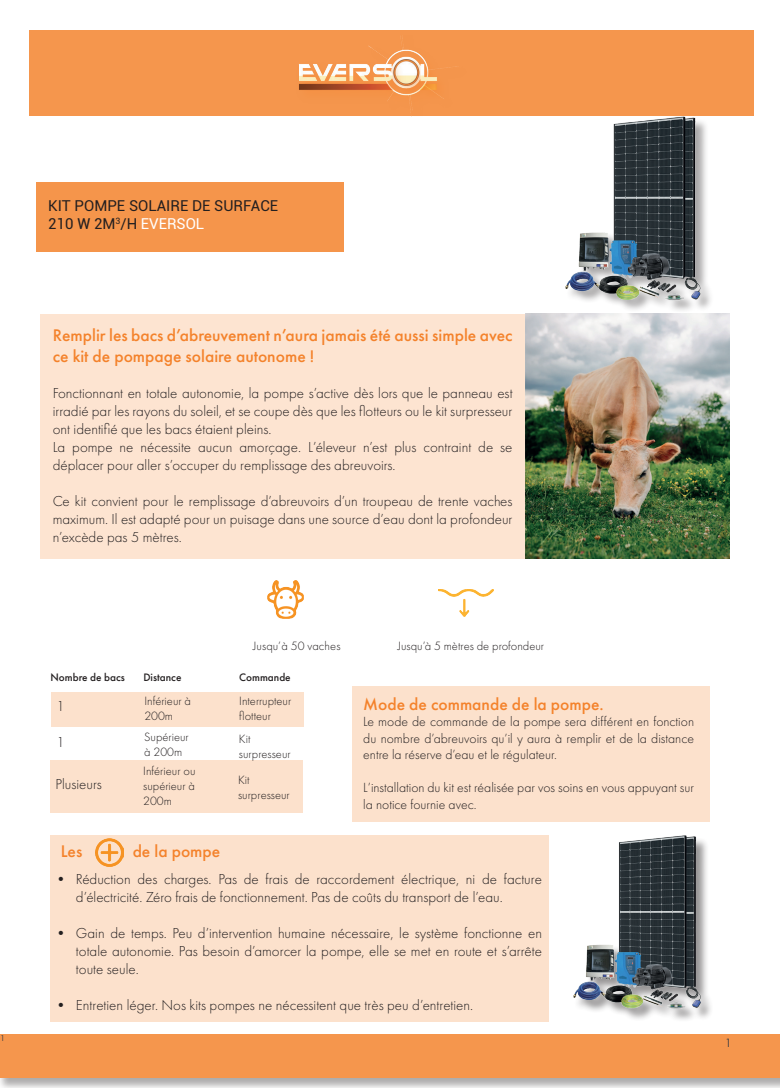
<style>
.page{position:relative;width:780px;height:1088px;background:#fff}
.page>*{position:absolute;margin:0;border:0;box-sizing:border-box;transform-origin:0 0}
.t1{font:500 17.5px/21px "Futura PT";color:#f4822b}
.t2{font:300 15px/18px "Futura PT";color:#231f20}
.t3{font:15px/18px "Roboto";color:#231f20}
.t4{font:300 13.75px/16.5px "Futura PT";color:#231f20;text-align:justify}
.t5{font:300 12.5px/15px "Futura PT";color:#231f20}
.t6{font:12.5px "Futura PT";color:#231f20}
.t7{font:500 11.25px "Futura PT";color:#231f20}
.t8{font:8.75px "Futura PT";color:#231f20}
.s1{color:#fff}
</style>
<div class="page">
<div style="left:30px;top:31px;width:724px;height:85px;background:#f5964d"></div>
<img style="left:438px;top:589px;width:55px;height:27px">
<img style="left:268px;top:581px;width:35px;height:38px">
<div style="left:352px;top:686px;width:357px;height:135px;background:#fce1cc"></div>
<div style="left:51px;top:692px;width:253px;height:34px;background:#fce1cc"></div>
<div style="left:50px;top:760px;width:253px;height:53px;background:#fce1cc"></div>
<div style="left:50px;top:835px;width:498px;height:186px;background:#fce1cc"></div>
<img style="left:96px;top:838px;width:28px;height:29px">
<div style="left:573px;top:837px;width:140px;height:185px;background:#231f20;opacity:.47"></div>
<img style="left:573px;top:835px;width:140px;height:178px">
<img style="left:299px;top:36px;width:158px;height:77px">
<div style="left:36px;top:182px;width:307px;height:70px;background:#f5954b"></div>
<div style="left:566px;top:117px;width:148px;height:197px;background:#231f20;opacity:.39"></div>
<img style="left:565px;top:116px;width:147px;height:188px">
<div style="left:40px;top:314px;width:485px;height:245px;background:#fde4d1"></div>
<div style="left:0;top:1034px;width:780px;height:54px;background:#231f20;opacity:.44"></div>
<div style="left:0;top:1034px;width:780px;height:44px;background:#f5964d"></div>
<img style="left:525px;top:313px;width:204px;height:246px">
<p class="t8" style="left:0;top:1032px;width:6px">1</p>
<p class="t3" style="left:48px;top:196px;width:231px">KIT POMPE SOLAIRE DE SURFACE<br>210 W 2M<sup>3</sup>/H <span class="s1">EVERSOL</span></p>
<p class="t1" style="left:53px;top:324px;width:461px">Remplir les bacs d’abreuvement n’aura jamais été aussi simple avec ce kit de pompage solaire autonome !</p>
<p class="t2" style="left:53px;top:384px;width:461px">Fonctionnant en totale autonomie, la pompe s’active dès lors que le panneau est irradié par les rayons du soleil, et se coupe dès que les flotteurs ou le kit surpresseur ont identifié que les bacs étaient pleins.<br>La pompe ne nécessite aucun amorçage. L’éleveur n’est plus contraint de se déplacer pour aller s’occuper du remplissage des abreuvoirs.</p>
<p class="t2" style="left:53px;top:492px;width:461px;text-align:justify">Ce kit convient pour le remplissage d’abreuvoirs d’un troupeau de trente vaches maximum. Il est adapté pour un puisage dans une source d’eau dont la profondeur n’excède pas 5 mètres.</p>
<p class="t5" style="left:253px;top:639px;width:89px">Jusqu’à 50 vaches</p>
<p class="t5" style="left:398px;top:639px;width:148px">Jusqu’à 5 mètres de profondeur</p>
<p class="t7" style="left:51px;top:670px;width:76px">Nombre de bacs</p>
<p class="t7" style="left:143px;top:670px;width:40px">Distance</p>
<p class="t7" style="left:239px;top:670px;width:53px">Commande</p>
<p class="t2" style="left:57px;top:697px;width:10px">1</p>
<p class="t2" style="left:56px;top:733px;width:10px">1</p>
<p class="t2" style="left:55px;top:775px;width:48px">Plusieurs</p>
<p class="t5" style="left:144px;top:693px;width:48px">Inférieur à<br>200m</p>
<p class="t5" style="left:144px;top:729px;width:46px">Supérieur à 200m</p>
<p class="t5" style="left:143px;top:764px;width:54px;text-align:justify">Inférieur ou supérieur à 200m</p>
<p class="t5" style="left:239px;top:693px;width:54px">Interrupteur flotteur</p>
<p class="t5" style="left:239px;top:732px;width:53px">Kit surpresseur</p>
<p class="t5" style="left:238px;top:772px;width:53px">Kit surpresseur</p>
<p class="t1" style="left:363px;top:693px;width:242px">Mode de commande de la pompe.</p>
<p class="t4" style="left:363px;top:713px;width:332px">Le mode de commande de la pompe sera différent en fonction du nombre d’abreuvoirs qu’il y aura à remplir et de la distance entre la réserve d’eau et le régulateur.</p>
<p class="t4" style="left:363px;top:779px;width:332px">L’installation du kit est réalisée par vos soins en vous appuyant sur la notice fournie avec.</p>
<p class="t1" style="left:61px;top:840px;width:23px">Les</p>
<p class="t1" style="left:133px;top:840px;width:89px">de la pompe</p>
<p class="t2" style="left:76px;top:870px;width:467px;text-indent:-22px">• Réduction des charges. Pas de frais de raccordement électrique, ni de facture d’électricité. Zéro frais de fonctionnement. Pas de coûts du transport de l’eau.</p>
<p class="t2" style="left:76px;top:924px;width:467px;text-align:justify;text-indent:-22px">• Gain de temps. Peu d’intervention humaine nécessaire, le système fonctionne en totale autonomie. Pas besoin d’amorcer la pompe, elle se met en route et s’arrête toute seule.</p>
<p class="t2" style="left:53px;top:996px;width:421px">• Entretien léger. Nos kits pompes ne nécessitent que très peu d’entretien.</p>
<p class="t6" style="left:724px;top:1035px;width:9px">1</p>
</div>
